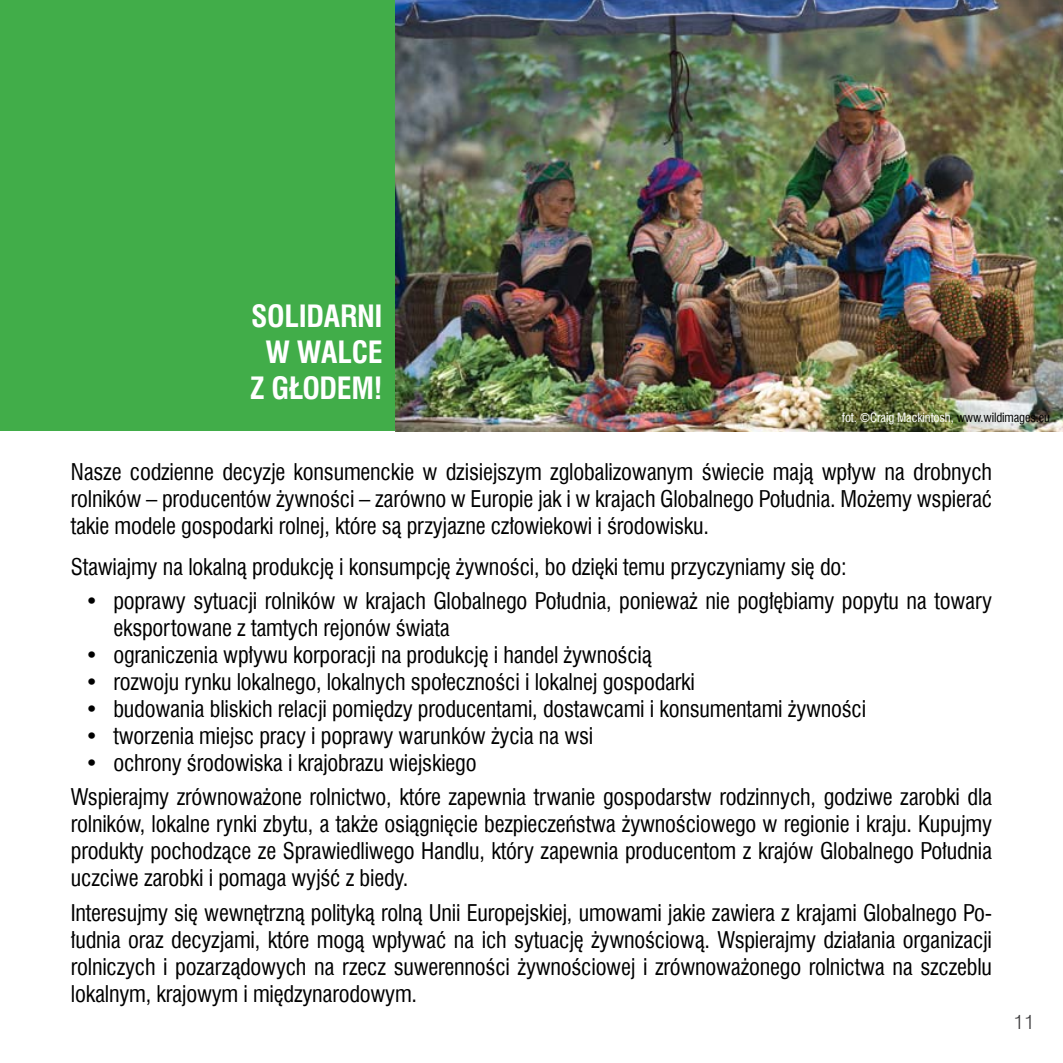
<style>
.page{position:relative;width:1063px;height:1063px;background:#fff}
.page>*{position:absolute;margin:0;border:0;box-sizing:border-box;transform-origin:0 0}
.t1{font:700 30px/36px "Swis 721 Cn EU";letter-spacing:-.01em;color:#fff;text-align:center}
.t2{font:22.5px/27px "Swis 721 Cn EU";letter-spacing:-.01em;color:#000;text-align:justify}
.t3{font:20px "Swis 721 Lt EU";color:#414042}
.t4{font:12.5px "Swis 721 Cn EU";letter-spacing:-.01em;color:#fff}
.s1{color:#000}
</style>
<div class="page">
<div style="left:0;top:0;width:1063px;height:431px;background:#41ad49"></div>
<img style="left:396px;top:0;width:667px;height:431px">
<h1 class="t1" style="left:250px;top:300px;width:134px">SOLIDARNI<br>W WALCE<br>Z GŁODEM!</h1>
<p class="t4" style="left:842px;top:409px;width:210px">fot. ©Craig Mackintosh, <span class="s1">www.wildimages.eu</span></p>
<p class="t2" style="left:71px;top:458px;width:923px">Nasze codzienne decyzje konsumenckie w dzisiejszym zglobalizowanym świecie mają wpływ na drobnych rolników – producentów żywności – zarówno w Europie jak i w krajach Globalnego Południa. Możemy wspierać takie modele gospodarki rolnej, które są przyjazne człowiekowi i środowisku.</p>
<p class="t2" style="left:71px;top:553px;width:777px">Stawiajmy na lokalną produkcję i konsumpcję żywności, bo dzięki temu przyczyniamy się do:</p>
<p class="t2" style="left:113px;top:588px;width:880px;text-indent:-28px">• poprawy sytuacji rolników w krajach Globalnego Południa, ponieważ nie pogłębiamy popytu na towary eksportowane z tamtych rejonów świata</p>
<p class="t2" style="left:85px;top:642px;width:568px">• ograniczenia wpływu korporacji na produkcję i handel żywnością</p>
<p class="t2" style="left:85px;top:669px;width:612px">• rozwoju rynku lokalnego, lokalnych społeczności i lokalnej gospodarki</p>
<p class="t2" style="left:85px;top:696px;width:783px">• budowania bliskich relacji pomiędzy producentami, dostawcami i konsumentami żywności</p>
<p class="t2" style="left:85px;top:723px;width:510px">• tworzenia miejsc pracy i poprawy warunków życia na wsi</p>
<p class="t2" style="left:71px;top:746px;width:923px;line-height:34px;text-indent:14px">• ochrony środowiska i krajobrazu wiejskiego<br>Wspierajmy zrównoważone rolnictwo, które zapewnia trwanie gospodarstw rodzinnych, godziwe zarobki dla</p>
<p class="t2" style="left:71px;top:811px;width:923px">rolników, lokalne rynki zbytu, a także osiągnięcie bezpieczeństwa żywnościowego w regionie i kraju. Kupujmy produkty pochodzące ze Sprawiedliwego Handlu, który zapewnia producentom z krajów Globalnego Południa uczciwe zarobki i pomaga wyjść z biedy.</p>
<p class="t2" style="left:71px;top:899px;width:923px">Interesujmy się wewnętrzną polityką rolną Unii Europejskiej, umowami jakie zawiera z krajami Globalnego Po&shy;łudnia oraz decyzjami, które mogą wpływać na ich sytuację żywnościową. Wspierajmy działania organizacji rolniczych i pozarządowych na rzecz suwerenności żywnościowej i zrównoważonego rolnictwa na szczeblu lokalnym, krajowym i międzynarodowym.</p>
<p class="t3" style="left:1013px;top:1010px;width:23px">11</p>
</div>
